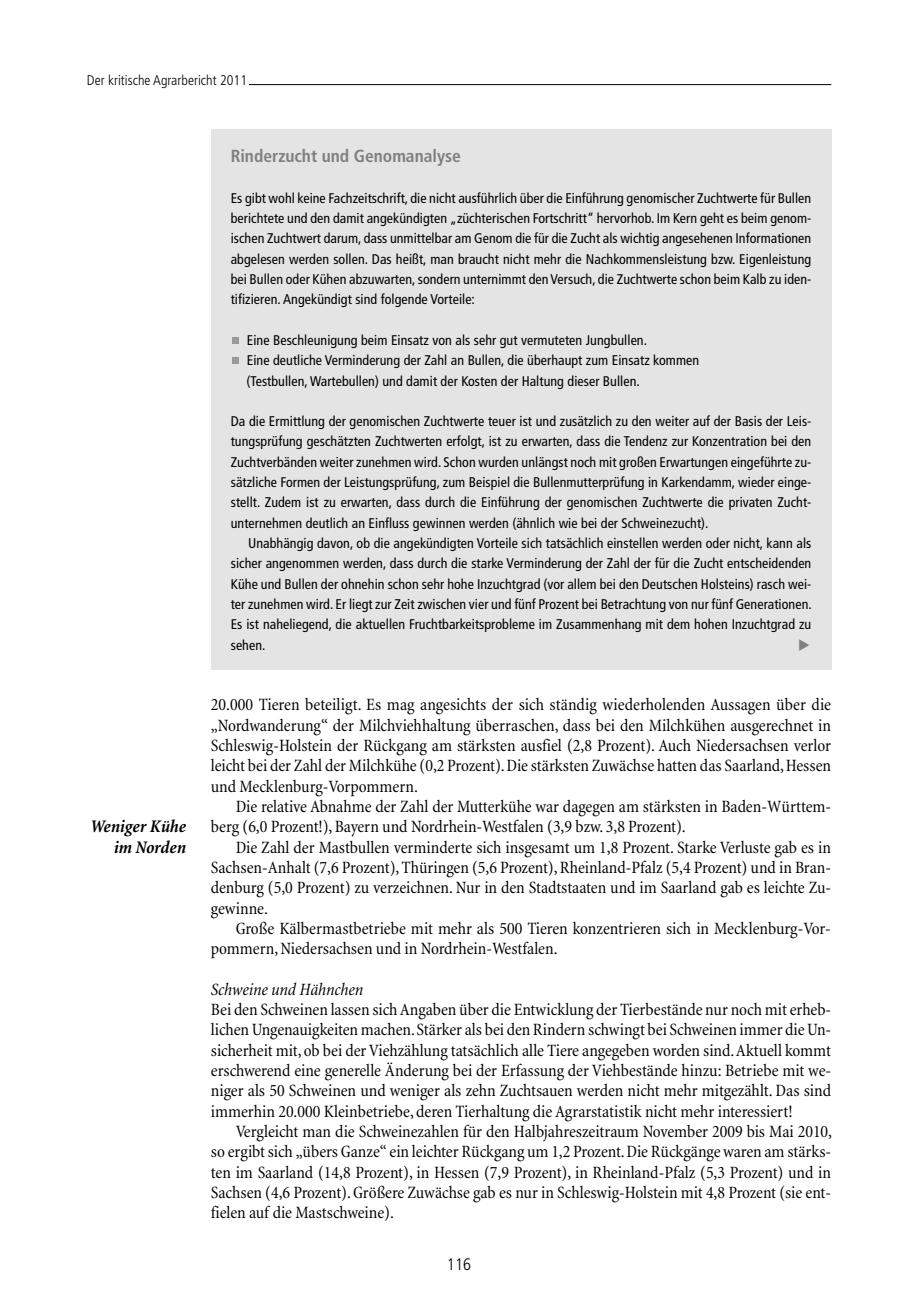
<style>
.page{position:relative;width:918px;height:1315px;background:#fff}
.page>*{position:absolute;margin:0;border:0;box-sizing:border-box;transform-origin:0 0}
.t1{font:italic 700 condensed 17.85px/20.3px "Minion";letter-spacing:-.005em;color:#000;text-align:right}
.t2{font:condensed 17.5px/20.3px "Minion";letter-spacing:-.005em;color:#000;text-align:justify}
.t3{font:700 condensed 17.5px "Frutiger";color:#808080}
.t4{font:italic condensed 17.5px "Minion";letter-spacing:-.005em;color:#000}
.t5{font:300 condensed 16.62px "Frutiger";color:#000}
.t6{font:condensed 14px/20.3px "Frutiger";letter-spacing:.005em;color:#000;text-align:justify}
.t7{font:300 condensed 14px "Frutiger";letter-spacing:.005em;color:#000}
</style>
<div class="page">
<hr style="left:249px;top:84px;width:582px;height:1px;background:#000">
<div style="left:211px;top:129px;width:620px;height:540px;background:#e4e4e4"></div>
<div style="left:232px;top:337px;width:7px;height:7px;background:#999"></div>
<div style="left:232px;top:357px;width:7px;height:7px;background:#999"></div>
<p class="t7" style="left:87px;top:74px;width:162px">Der kritische Agrarbericht 2011</p>
<p class="t1" style="left:90px;top:818px;width:97px">Weniger Kühe im Norden</p>
<p class="t3" style="left:231px;top:149px;width:232px">Rinderzucht und Genomanalyse</p>
<p class="t6" style="left:231px;top:189px;width:582px">Es gibt wohl keine Fachzeitschrift, die nicht ausführlich über die Einführung genomischer Zuchtwerte für Bullen berichtete und den damit angekündigten „züchterischen Fortschritt“ hervorhob. Im Kern geht es beim genom&shy;ischen Zuchtwert darum, dass unmittelbar am Genom die für die Zucht als wichtig angesehenen Informationen abgelesen werden sollen. Das heißt, man braucht nicht mehr die Nachkommensleistung bzw. Eigenleistung bei Bullen oder Kühen abzuwarten,sondern unternimmt den Versuch, die Zuchtwerte schon beim Kalb zu iden&shy;tifizieren. Angekündigt sind folgende Vorteile:</p>
<p class="t6" style="left:247px;top:331px;width:454px;text-align:left">Eine Beschleunigung beim Einsatz von als sehr gut vermuteten Jungbullen.<br>Eine deutliche Verminderung der Zahl an Bullen, die überhaupt zum Einsatz kommen (Testbullen,Wartebullen) und damit der Kosten der Haltung dieser Bullen.</p>
<p class="t6" style="left:231px;top:412px;width:582px">Da die Ermittlung der genomischen Zuchtwerte teuer ist und zusätzlich zu den weiter auf der Basis der Leis&shy;tungsprüfung geschätzten Zuchtwerten erfolgt, ist zu erwarten, dass die Tendenz zur Konzentration bei den Zuchtverbänden weiter zunehmen wird. Schon wurden unlängst noch mit großen Erwartungen eingeführte zu&shy;sätzliche Formen der Leistungsprüfung, zum Beispiel die Bullenmutterprüfung in Karkendamm, wieder einge&shy;stellt. Zudem ist zu erwarten, dass durch die Einführung der genomischen Zuchtwerte die privaten Zucht&shy;unternehmen deutlich an Einfluss gewinnen werden (ähnlich wie bei der Schweinezucht).</p>
<p class="t6" style="left:231px;top:534px;width:582px;text-indent:17px">Unabhängig davon, ob die angekündigten Vorteile sich tatsächlich einstellen werden oder nicht, kann als sicher angenommen werden, dass durch die starke Verminderung der Zahl der für die Zucht entscheidenden Kühe und Bullen der ohnehin schon sehr hohe Inzuchtgrad (vor allem bei den Deutschen Holsteins) rasch wei&shy;ter zunehmen wird. Er liegt zur Zeit zwischen vier und fünf Prozent bei Betrachtung von nur fünf Generationen.<br>Es ist naheliegend, die aktuellen Fruchtbarkeitsprobleme im Zusammenhang mit dem hohen Inzuchtgrad zu sehen.</p>
<p class="t2" style="left:211px;top:696px;width:622px">20.000 Tieren beteiligt. Es mag angesichts der sich ständig wiederholenden Aussagen über die „Nordwanderung“ der Milchviehhaltung überraschen, dass bei den Milchkühen ausgerechnet in Schleswig-Holstein der Rückgang am stärksten ausfiel (2,8 Prozent). Auch Niedersachsen verlor leicht bei der Zahl der Milchkühe (0,2 Prozent).Die stärksten Zuwächse hatten das Saarland,Hessen und Mecklenburg-Vorpommern.</p>
<p class="t2" style="left:211px;top:798px;width:622px;text-indent:25px">Die relative Abnahme der Zahl der Mutterkühe war dagegen am stärksten in Baden-Württem&shy;berg (6,0 Prozent!), Bayern und Nordrhein-Westfalen (3,9 bzw. 3,8 Prozent).</p>
<p class="t2" style="left:211px;top:838px;width:622px;text-indent:25px">Die Zahl der Mastbullen verminderte sich insgesamt um 1,8 Prozent. Starke Verluste gab es in Sachsen-Anhalt (7,6 Prozent),Thüringen (5,6 Prozent),Rheinland-Pfalz (5,4 Prozent) und in Bran&shy;denburg (5,0 Prozent) zu verzeichnen. Nur in den Stadtstaaten und im Saarland gab es leichte Zu&shy;gewinne.</p>
<p class="t2" style="left:211px;top:919px;width:621px;text-indent:25px">Große Kälbermastbetriebe mit mehr als 500 Tieren konzentrieren sich in Mecklenburg-Vor&shy;pommern,Niedersachsen und in Nordrhein-Westfalen.</p>
<p class="t4" style="left:211px;top:982px;width:154px">Schweine und Hähnchen</p>
<p class="t2" style="left:211px;top:1001px;width:622px">Bei den Schweinen lassen sichAngaben über die Entwicklung der Tierbestände nur noch mit erheb&shy;lichenUngenauigkeitenmachen.Stärker als bei den Rindern schwingt bei Schweinen immer dieUn&shy;sicherheit mit, ob bei derViehzählung tatsächlich alle Tiere angegeben worden sind.Aktuell kommt erschwerend eine generelle Änderung bei der Erfassung der Viehbestände hinzu: Betriebe mit we&shy;niger als 50 Schweinen und weniger als zehn Zuchtsauen werden nicht mehr mitgezählt. Das sind immerhin 20.000 Kleinbetriebe, deren Tierhaltung die Agrarstatistik nicht mehr interessiert!</p>
<p class="t2" style="left:211px;top:1122px;width:623px;text-indent:25px">Vergleicht man die Schweinezahlen für den Halbjahreszeitraum November 2009 bis Mai 2010, so ergibtsich „übers Ganze“ein leichter Rückgang um 1,2 Prozent.Die Rückgängewaren am stärks&shy;ten im Saarland (14,8 Prozent), in Hessen (7,9 Prozent), in Rheinland-Pfalz (5,3 Prozent) und in Sachsen (4,6 Prozent).Größere Zuwächse gab es nur in Schleswig-Holstein mit 4,8 Prozent (sie ent&shy;fielen auf die Mastschweine).</p>
<p class="t5" style="left:447px;top:1258px;width:26px">116</p>
</div>
